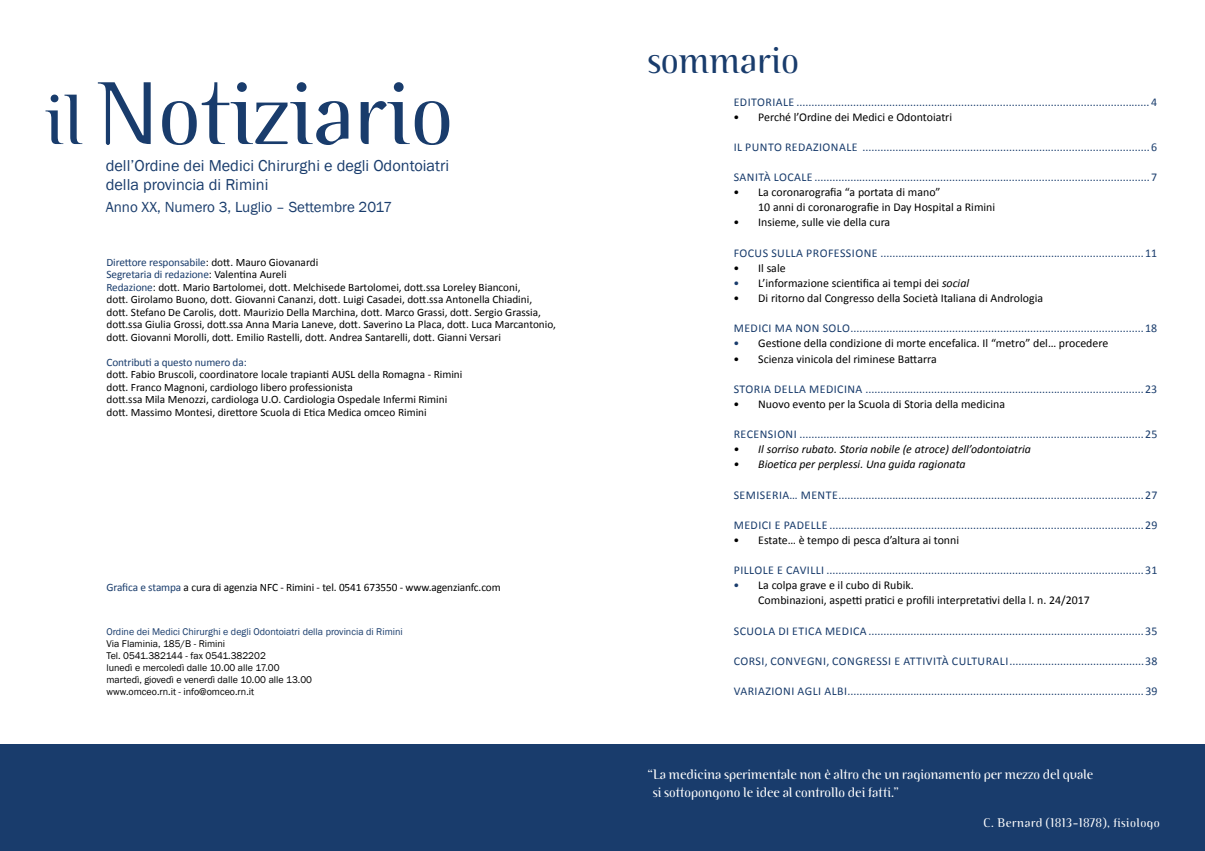
<style>
.page{position:relative;width:1205px;height:851px;background:#fff}
.page>*{position:absolute;margin:0;border:0;box-sizing:border-box;transform-origin:0 0}
.t1{font:300 88.88px "Binary ITC";color:#193c6c}
.t2{font:300 37.5px "Binary ITC";color:#193c6c}
.t3{font:16.25px/19.5px "Franklin Gothic";color:#193c6c}
.t4{font:15px "Franklin Gothic";color:#193c6c}
.t5{font:300 13.75px/17.5px "Binary ITC";color:#fff}
.t6{font:300 12.5px "Binary ITC";letter-spacing:.04em;color:#fff}
.t7{font:11.88px "Calibri";letter-spacing:.04em;color:#193c6c}
.t8{font:11.88px/15.1px "Calibri";color:#000}
.t9{font:italic 11.88px "Calibri";color:#000}
.t10{font:11.25px/12.5px "Calibri";color:#000}
.t11{font:11.25px "Calibri";letter-spacing:-.01em;color:#193c6c}
.t12{font:10px/12px "Franklin Gothic";color:#000}
.t13{font:10px "Franklin Gothic";color:#193c6c}
.s1{font-size:71.12px}
.s2{color:#193c6c}
.s3{font-style:italic}
</style>
<div class="page">
<div style="left:0;top:744px;width:1205px;height:106px;background:#193c6c"></div>
<h1 class="t1" style="left:45px;top:61px;width:410px"><span class="s1">il</span> Notiziario</h1>
<h3 class="t3" style="left:106px;top:156px;width:345px">dell’Ordine dei Medici Chirurghi e degli Odontoiatri della provincia di Rimini</h3>
<p class="t4" style="left:106px;top:197px;width:288px">Anno XX, Numero 3, Luglio – Settembre 2017</p>
<p class="t10" style="left:106px;top:255px;width:451px"><span class="s2">Direttore responsabile</span>: dott. Mauro Giovanardi<br><span class="s2">Segretaria di redazione</span>: Valentina Aureli<br><span class="s2">Redazione</span>: dott. Mario Bartolomei, dott. Melchisede Bartolomei, dott.ssa Loreley Bianconi,<br>dott. Girolamo Buono, dott. Giovanni Cananzi, dott. Luigi Casadei, dott.ssa Antonella Chiadini, dott. Stefano De Carolis, dott. Maurizio Della Marchina, dott. Marco Grassi, dott. Sergio Grassia, dott.ssa Giulia Grossi, dott.ssa Anna Maria Laneve, dott. Saverino La Placa, dott. Luca Marcantonio, dott. Giovanni Morolli, dott. Emilio Rastelli, dott. Andrea Santarelli, dott. Gianni Versari</p>
<p class="t11" style="left:106px;top:354px;width:142px">Contributi a questo numero da:</p>
<p class="t10" style="left:106px;top:368px;width:357px">dott. Fabio Bruscoli, coordinatore locale trapianti AUSL della Romagna - Rimini dott. Franco Magnoni, cardiologo libero professionista<br>dott.ssa Mila Menozzi, cardiologa U.O. Cardiologia Ospedale Infermi Rimini dott. Massimo Montesi, direttore Scuola di Etica Medica omceo Rimini</p>
<p class="t10" style="left:106px;top:581px;width:396px"><span class="s2">Grafica e stampa</span> a cura di agenzia NFC - Rimini - tel. 0541 673550 - www.agenzianfc.com</p>
<p class="t13" style="left:106px;top:625px;width:298px">Ordine dei Medici Chirurghi e degli Odontoiatri della provincia di Rimini</p>
<p class="t12" style="left:106px;top:637px;width:207px">Via Flaminia, 185/B - Rimini<br>Tel. 0541.382144 - fax 0541.382202<br>lunedì e mercoledì dalle 10.00 alle 17.00 martedì, giovedì e venerdì dalle 10.00 alle 13.00 www.omceo.rn.it - info@omceo.rn.it</p>
<h2 class="t2" style="left:647px;top:38px;width:153px">sommario</h2>
<p class="t7" style="left:734px;top:94px;width:31px">Editorial</p>
<p class="t7" style="left:788px;top:94px;width:370px">E ...................................................................................................................... 4</p>
<p class="t8" style="left:733px;top:109px;width:220px">• Perché l’Ordine dei Medici e Odontoiatri</p>
<p class="t7" style="left:734px;top:139px;width:20px">Il pun</p>
<p class="t7" style="left:768px;top:139px;width:25px">to reda</p>
<p class="t7" style="left:813px;top:139px;width:14px">zionale</p>
<p class="t7" style="left:862px;top:139px;width:296px">................................................................................................ 6</p>
<p class="t7" style="left:734px;top:170px;width:53px">Sani tà Locale</p>
<p class="t7" style="left:814px;top:170px;width:344px">................................................................................................................ 7</p>
<p class="t8" style="left:758px;top:185px;width:238px;text-indent:-25px">• La coronarografia “a portata di mano”<br>10 anni di coronarografie in Day Hospital a Rimini</p>
<p class="t8" style="left:733px;top:215px;width:158px">• Insieme, sulle vie della cura</p>
<p class="t7" style="left:734px;top:245px;width:14px">Focus</p>
<p class="t7" style="left:771px;top:245px;width:8px">sulla</p>
<p class="t7" style="left:806px;top:245px;width:14px">Professione</p>
<p class="t7" style="left:880px;top:245px;width:278px">........................................................................................11</p>
<p class="t8" style="left:733px;top:260px;width:54px">• Il sale</p>
<p class="t8" style="left:733px;top:275px;width:237px"><span class="s2">•</span> L’informazione scientifica ai tempi dei <span class="s3">social</span></p>
<p class="t8" style="left:733px;top:290px;width:311px">• Di ritorno dal Congresso della Società Italiana di Andrologia</p>
<p class="t7" style="left:734px;top:321px;width:17px">Medici</p>
<p class="t7" style="left:775px;top:321px;width:30px">ma non</p>
<p class="t7" style="left:823px;top:321px;width:8px">solo</p>
<p class="t7" style="left:850px;top:321px;width:308px">.................................................................................................. 18</p>
<p class="t8" style="left:733px;top:336px;width:376px"><span class="s2">•</span> Gestione della condizione di morte encefalica. Il “metro” del… procedere</p>
<p class="t8" style="left:733px;top:351px;width:205px">• Scienza vinicola del riminese Battarra</p>
<p class="t7" style="left:734px;top:381px;width:425px">STORIA DELLA MEDICINA ............................................................................................. 23</p>
<p class="t8" style="left:733px;top:396px;width:273px">• Nuovo evento per la Scuola di Storia della medicina</p>
<p class="t7" style="left:734px;top:426px;width:14px">Recensioni</p>
<p class="t7" style="left:799px;top:426px;width:359px">................................................................................................................... 25</p>
<p class="t9" style="left:733px;top:441px;width:299px">• Il sorriso rubato. Storia nobile (e atroce) dell’odontoiatria</p>
<p class="t9" style="left:733px;top:456px;width:234px">• Bioetica per perplessi. Una guida ragionata</p>
<p class="t7" style="left:734px;top:487px;width:13px">Semiseria</p>
<p class="t7" style="left:789px;top:487px;width:20px">… men</p>
<p class="t7" style="left:826px;top:487px;width:333px">te ...................................................................................................... 27</p>
<p class="t7" style="left:734px;top:517px;width:17px">Medici</p>
<p class="t7" style="left:775px;top:517px;width:16px">e padelle</p>
<p class="t7" style="left:829px;top:517px;width:329px">......................................................................................................... 29</p>
<p class="t8" style="left:733px;top:532px;width:227px">• Estate… è tempo di pesca d’altura ai tonni</p>
<p class="t7" style="left:734px;top:562px;width:13px">Pillole</p>
<p class="t7" style="left:777px;top:562px;width:16px">e cavilli</p>
<p class="t7" style="left:826px;top:562px;width:332px">.......................................................................................................... 31</p>
<p class="t8" style="left:758px;top:577px;width:333px;text-indent:-25px"><span class="s2">•</span> La colpa grave e il cubo di Rubik.<br>Combinazioni, aspetti pratici e profili interpretativi della l. n. 24/2017</p>
<p class="t7" style="left:734px;top:623px;width:425px">SCUOLA DI ETICA MEDICA............................................................................................ 35</p>
<p class="t7" style="left:734px;top:653px;width:14px">Corsi</p>
<p class="t7" style="left:765px;top:653px;width:14px">, convegni</p>
<p class="t7" style="left:826px;top:653px;width:14px">, congressi</p>
<p class="t7" style="left:894px;top:653px;width:90px">e attivi tà culturali</p>
<p class="t7" style="left:1009px;top:653px;width:149px">.............................................38</p>
<p class="t7" style="left:734px;top:683px;width:14px">Varia</p>
<p class="t7" style="left:765px;top:683px;width:13px">zioni</p>
<p class="t7" style="left:797px;top:683px;width:7px">agli</p>
<p class="t7" style="left:824px;top:683px;width:7px">albi</p>
<p class="t7" style="left:847px;top:683px;width:311px">................................................................................................... 39</p>
<p class="t5" style="left:653px;top:765px;width:442px;text-indent:-5px">“La medicina sperimentale non è altro che un ragionamento per mezzo del quale si sottopongono le idee al controllo dei fatti.”</p>
<p class="t6" style="left:983px;top:815px;width:178px">C. Bernard (1813-1878), fisiologo</p>
</div>
